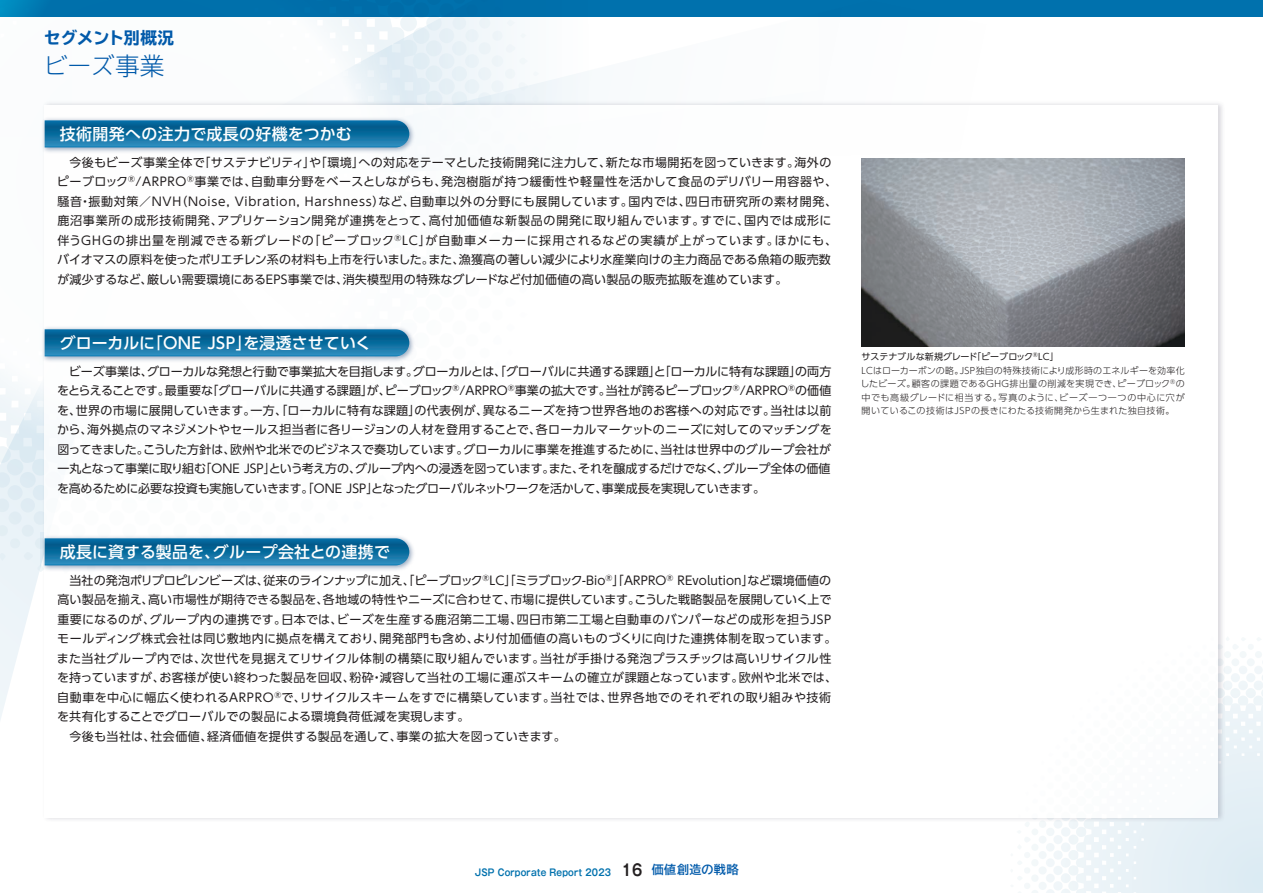
<style>
.page{position:relative;width:1263px;height:893px;background:#fff}
.page>*{position:absolute;margin:0;border:0;box-sizing:border-box;transform-origin:0 0}
.t1{font:300 24px "Tsutawaru Go Std Super";letter-spacing:.01em;color:#015aaa}
.t2{font:700 expanded 16.5px "Tsutawaru Go Std";letter-spacing:-.005em;color:#015aaa}
.t3{font:500 15.9px "UD Shin Go Pro";letter-spacing:.015em;color:#fff}
.t4{font:12px/19.5px "UD Shin Go Pro";letter-spacing:.02em;color:#231f20}
.t5{font:12px "UD Shin Go Pro";color:#231f20}
.t6{font:700 9.6px "Gothic MB101 Pro De";letter-spacing:.025em;color:#0071ad;scale:.87 1}
.t7{font:300 9px/13.5px "UD Shin Go Pro";letter-spacing:.035em;color:#231f20}
.s1{font-weight:400}
.s2{font-size:15.9px;color:#231f20}
.s3{font-family:"Tsutawaru Go Std";font-size:12px;color:#015aaa}
</style>
<div class="page">
<svg style="left:0;top:586px;width:35px;height:134px"></svg>
<svg style="left:552px;top:74px;width:26px;height:25px"></svg>
<svg style="left:1019px;top:639px;width:244px;height:254px"></svg>
<div style="left:0;top:0;width:1263px;height:17px;background:#0071ad"></div>
<img style="left:47px;top:99px;width:1180px;height:725px">
<div style="left:45px;top:105px;width:1173px;height:712px;background:#fff"></div>
<svg style="left:0;top:0;width:552px;height:586px"></svg>
<img style="left:862px;top:158px;width:323px;height:188px">
<h2 class="t2" style="left:44px;top:29px;width:131px">セグメント別概況</h2>
<h1 class="t1" style="left:44px;top:46px;width:122px">ビーズ事業</h1>
<h3 class="t3" style="left:60px;top:121px;width:293px">技術開発への注力で成長の好機をつかむ</h3>
<p class="t4" style="left:57px;top:152px;width:782px;text-indent:12px">今後もビーズ事業全体で「サステナビリティ」や「環境」への対応をテーマとした技術開発に注力して、新たな市場開拓を図っていきます。海外のピーブロック<sup>®</sup>/ARPRO<sup>®</sup>事業では、自動車分野をベースとしながらも、発泡樹脂が持つ緩衝性や軽量性を活かして食品のデリバリー用容器や、騒音・振動対策／NVH（Noise, Vibration, Harshness）など、自動車以外の分野にも展開しています。国内では、四日市研究所の素材開発、鹿沼事業所の成形技術開発、アプリケーション開発が連携をとって、高付加価値な新製品の開発に取り組んでいます。すでに、国内では成形に伴うGHGの排出量を削減できる新グレードの「ピーブロック<sup>®</sup>LC」が自動車メーカーに採用されるなどの実績が上がっています。ほかにも、バイオマスの原料を使ったポリエチレン系の材料も上市を行いました。また、漁獲高の著しい減少により水産業向けの主力商品である魚箱の販売数が減少するなど、厳しい需要環境にあるEPS事業では、消失模型用の特殊なグレードなど付加価値の高い製品の販売拡販を進めています。</p>
<h3 class="t3" style="left:60px;top:330px;width:313px">グローカルに「ONE JSP」を浸透させていく</h3>
<p class="t4" style="left:57px;top:361px;width:776px;text-align:justify;text-indent:12px">ビーズ事業は、グローカルな発想と行動で事業拡大を目指します。グローカルとは、「グローバルに共通する課題」と「ローカルに特有な課題」の両方をとらえることです。最重要な「グローバルに共通する課題」が、ピーブロック<sup>®</sup>/ARPRO<sup>®</sup>事業の拡大です。当社が誇るピーブロック<sup>®</sup>/ARPRO<sup>®</sup>の価値を、世界の市場に展開していきます。一方、「ローカルに特有な課題」の代表例が、異なるニーズを持つ世界各地のお客様への対応です。当社は以前から、海外拠点のマネジメントやセールス担当者に各リージョンの人材を登用することで、各ローカルマーケットのニーズに対してのマッチングを図ってきました。こうした方針は、欧州や北米でのビジネスで奏功しています。グローカルに事業を推進するために、当社は世界中のグループ会社が一丸となって事業に取り組む「ONE JSP」という考え方の、グループ内への浸透を図っています。また、それを醸成するだけでなく、グループ全体の価値を高めるために必要な投資も実施していきます。「ONE JSP」となったグローバルネットワークを活かして、事業成長を実現していきます。</p>
<h3 class="t3" style="left:60px;top:539px;width:331px">成長に資する製品を、グループ会社との連携で</h3>
<p class="t5" style="left:69px;top:571px;width:763px">当社の発泡ポリプロピレンビーズは、従来のラインナップに加え、「ピーブロック<sup>®</sup>LC」「ミラブロック-Bio<sup>®</sup>」「ARPRO<sup>®</sup> REvolution」など環境価値の</p>
<p class="t5" style="left:57px;top:590px;width:776px">高い製品を揃え、高い市場性が期待できる製品を、各地域の特性やニーズに合わせて、市場に提供しています。こうした戦略製品を展開していく上で</p>
<p class="t4" style="left:57px;top:609px;width:775px">重要になるのが、グループ内の連携です。日本では、ビーズを生産する鹿沼第二工場、四日市第二工場と自動車のバンパーなどの成形を担うJSP</p>
<p class="t4" style="left:57px;top:629px;width:780px">モールディング株式会社は同じ敷地内に拠点を構えており、開発部門も含め、より付加価値の高いものづくりに向けた連携体制を取っています。</p>
<p class="t4" style="left:57px;top:648px;width:776px">また当社グループ内では、次世代を見据えてリサイクル体制の構築に取り組んでいます。当社が手掛ける発泡プラスチックは高いリサイクル性</p>
<p class="t4" style="left:57px;top:668px;width:781px">を持っていますが、お客様が使い終わった製品を回収、粉砕・減容して当社の工場に運ぶスキームの確立が課題となっています。欧州や北米では、</p>
<p class="t4" style="left:57px;top:687px;width:775px">自動車を中心に幅広く使われるARPRO<sup>®</sup>で、リサイクルスキームをすでに構築しています。当社では、世界各地でのそれぞれの取り組みや技術</p>
<p class="t4" style="left:57px;top:707px;width:414px">を共有化することでグローバルでの製品による環境負荷低減を実現します。</p>
<p class="t4" style="left:69px;top:726px;width:498px">今後も当社は、社会価値、経済価値を提供する製品を通して、事業の拡大を図っていきます。</p>
<p class="t7" style="left:860px;top:350px;width:326px"><span class="s1">サステナブルな新規グレード「ピーブロック</span><sup>®</sup><span class="s1">LC」<br></span>LCはローカーボンの略。JSP独自の特殊技術により成形時のエネルギーを効率化したビーズ。顧客の課題であるGHG排出量の削減を実現でき、ピーブロック<sup>®</sup>の中でも高級グレードに相当する。写真のように、ビーズ一つ一つの中心に穴が開いているこの技術はJSPの長きにわたる技術開発から生まれた独自技術。</p>
<p class="t6" style="left:475px;top:864px;width:305px">JSP Corporate Report 2023 <span class="s2">16</span> <span class="s3">価値創造の戦略</span></p>
</div>
